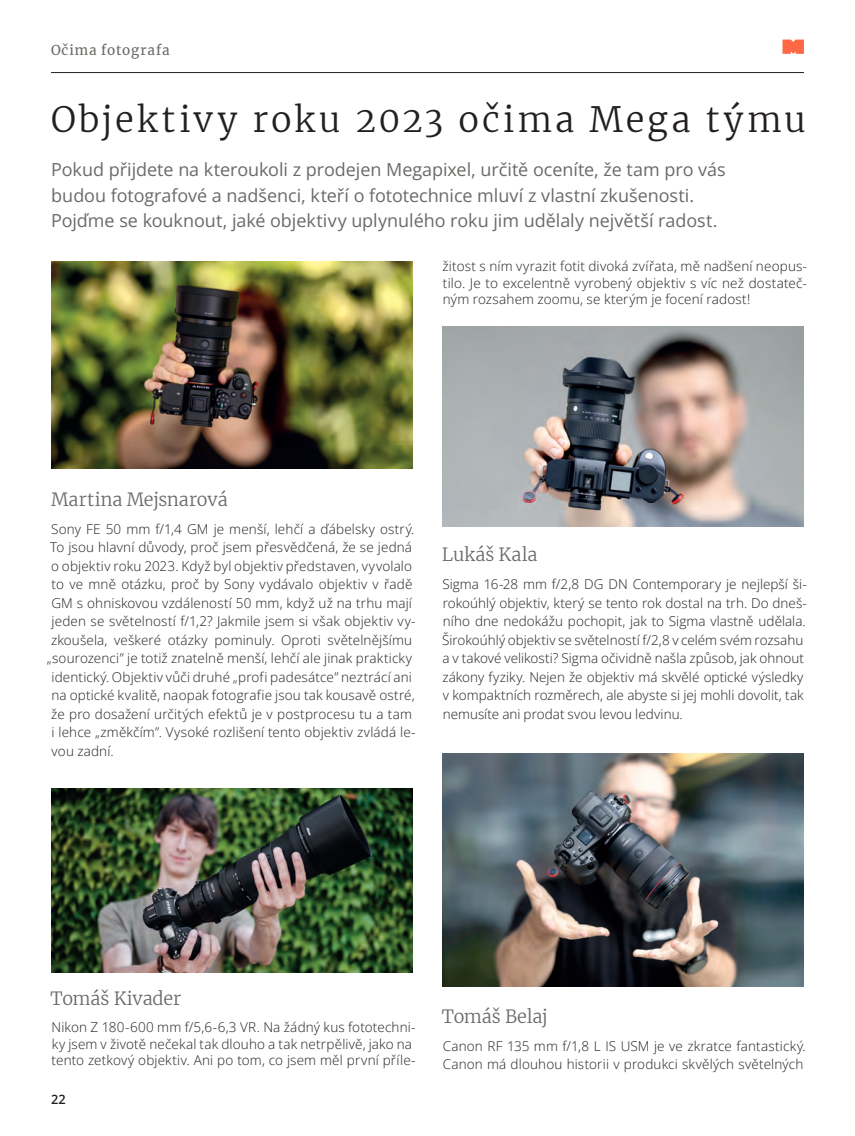
<style>
.page{position:relative;width:855px;height:1136px;background:#fff}
.page>*{position:absolute;margin:0;border:0;box-sizing:border-box;transform-origin:0 0}
.t1{font:300 34.5px "Merriweather";letter-spacing:.09em;color:#231f20}
.t2{font:18px/25.5px "Open Sans";letter-spacing:-.005em;color:#6a6b67}
.t3{font:300 18px "Merriweather";letter-spacing:-.005em;color:#6a6b67}
.t4{font:300 13.5px/18.5px "Open Sans";letter-spacing:.01em;color:#231f20}
.t5{font:13.5px "Merriweather";letter-spacing:.06em;color:#6a6b67}
.t6{font:600 12.75px "Open Sans";color:#231f20}
</style>
<div class="page">
<hr style="left:51px;top:72px;width:753px;height:1px;background:#231f20">
<svg style="left:782px;top:40px;width:22px;height:14px"></svg>
<img style="left:51px;top:262px;width:361px;height:206px">
<img style="left:51px;top:788px;width:361px;height:184px">
<img style="left:442px;top:753px;width:362px;height:233px">
<img style="left:442px;top:327px;width:362px;height:199px">
<p class="t5" style="left:51px;top:40px;width:120px">Očima fotografa</p>
<h1 class="t1" style="left:51px;top:95px;width:756px">Objektivy roku 2023 očima Mega týmu</h1>
<p class="t2" style="left:51px;top:156px;width:676px">Pokud přijdete na kteroukoli z prodejen Megapixel, určitě oceníte, že tam pro vás budou fotografové a nadšenci, kteří o fototechnice mluví z vlastní zkušenosti.<br>Pojďme se kouknout, jaké objektivy uplynulého roku jim udělaly největší radost.</p>
<p class="t4" style="left:442px;top:258px;width:366px;line-height:16.5px;text-align:justify">žitost s ním vyrazit fotit divoká zvířata, mě nadšení neopus&shy;tilo. Je to excelentně vyrobený objektiv s víc než dostateč&shy;ným rozsahem zoomu, se kterým je focení radost!</p>
<h2 class="t3" style="left:51px;top:487px;width:178px">Martina Mejsnarová</h2>
<p class="t4" style="left:51px;top:519px;width:365px">Sony FE 50 mm f/1,4 GM je menší, lehčí a ďábelsky ostrý.</p>
<p class="t4" style="left:50px;top:538px;width:363px">To jsou hlavní důvody, proč jsem přesvědčená, že se jedná</p>
<p class="t4" style="left:51px;top:556px;width:362px">o objektiv roku 2023. Když byl objektiv představen, vyvolalo</p>
<p class="t4" style="left:52px;top:574px;width:362px">to ve mně otázku, proč by Sony vydávalo objektiv v řadě</p>
<p class="t4" style="left:51px;top:593px;width:362px">GM s ohniskovou vzdáleností 50 mm, když už na trhu mají</p>
<p class="t4" style="left:52px;top:611px;width:365px">jeden se světelností f/1,2? Jakmile jsem si však objektiv vy-</p>
<p class="t4" style="left:51px;top:630px;width:362px">zkoušela, veškeré otázky pominuly. Oproti světelnějšímu</p>
<p class="t4" style="left:47px;top:648px;width:367px">„sourozenci” je totiž znatelně menší, lehčí ale jinak prakticky</p>
<p class="t4" style="left:52px;top:667px;width:362px">identický. Objektiv vůči druhé „profi padesátce” neztrácí ani</p>
<p class="t4" style="left:51px;top:685px;width:364px">na optické kvalitě, naopak fotografie jsou tak kousavě ostré,</p>
<p class="t4" style="left:51px;top:704px;width:362px">že pro dosažení určitých efektů je v postprocesu tu a tam</p>
<p class="t4" style="left:52px;top:722px;width:365px">i lehce „změkčím”. Vysoké rozlišení tento objektiv zvládá le-</p>
<p class="t4" style="left:52px;top:741px;width:64px">vou zadní.</p>
<h2 class="t3" style="left:442px;top:542px;width:97px">Lukáš Kala</h2>
<p class="t4" style="left:442px;top:574px;width:366px">Sigma 16-28 mm f/2,8 DG DN Contemporary je nejlepší ši&shy;rokoúhlý objektiv, který se tento rok dostal na trh. Do dneš&shy;ního dne nedokážu pochopit, jak to Sigma vlastně udělala.<br>Širokoúhlý objektiv se světelností f/2,8 v celém svém rozsahu a v takové velikosti? Sigma očividně našla způsob, jak ohnout zákony fyziky. Nejen že objektiv má skvělé optické výsledky v kompaktních rozměrech, ale abyste si jej mohli dovolit, tak nemusíte ani prodat svou levou ledvinu.</p>
<h2 class="t3" style="left:51px;top:985px;width:132px">Tomáš Kivader</h2>
<p class="t4" style="left:51px;top:1018px;width:365px;line-height:16.5px">Nikon Z 180-600 mm f/5,6-6,3 VR. Na žádný kus fototechni&shy;ky jsem v životě nečekal tak dlouho a tak netrpělivě, jako na tento zetkový objektiv. Ani po tom, co jsem měl první příle-</p>
<p class="t6" style="left:51px;top:1090px;width:16px">22</p>
<h2 class="t3" style="left:442px;top:1003px;width:107px">Tomáš Belaj</h2>
<p class="t4" style="left:443px;top:1036px;width:364px">Canon RF 135 mm f/1,8 L IS USM je ve zkratce fantastický.<br>Canon má dlouhou historii v produkci skvělých světelných</p>
</div>
